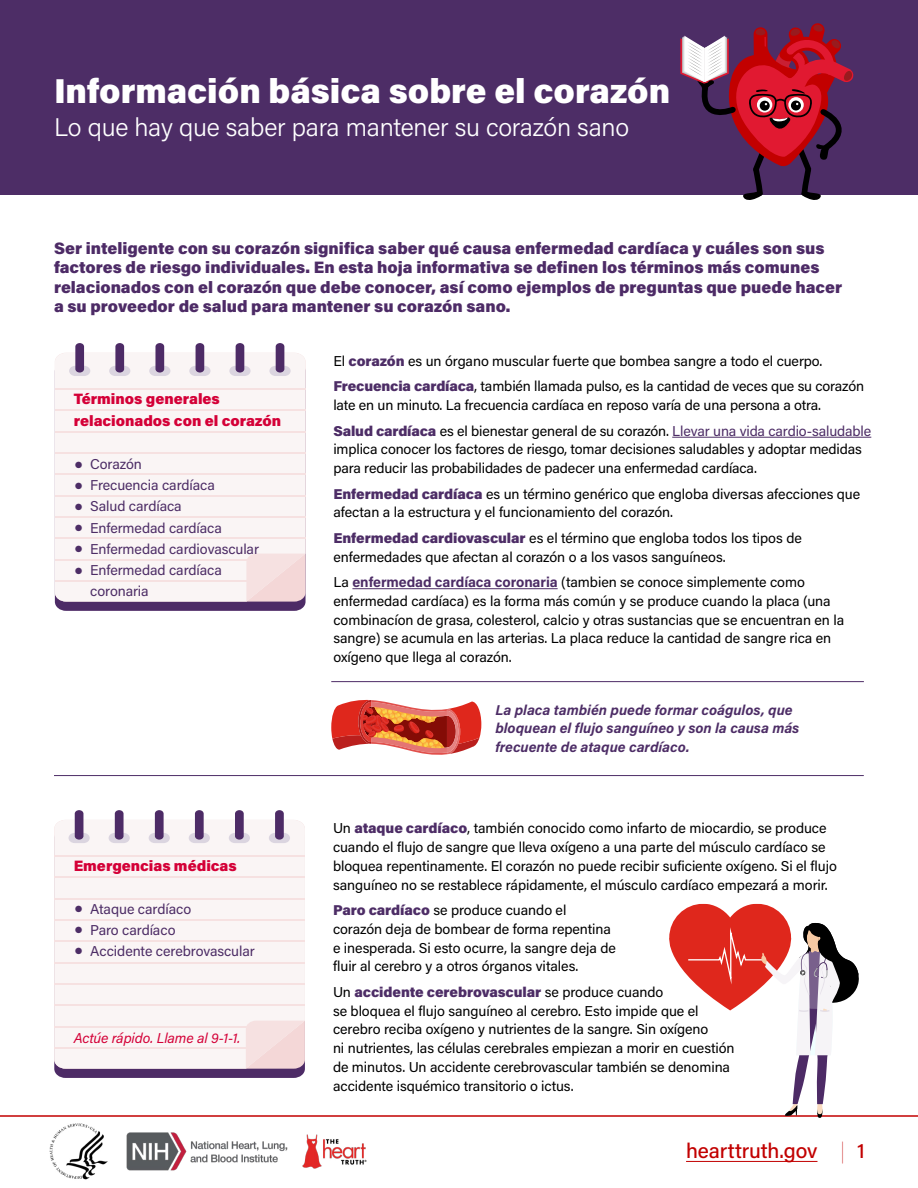
<style>
.page{position:relative;width:918px;height:1188px;background:#fff}
.page>*{position:absolute;margin:0;border:0;box-sizing:border-box;transform-origin:0 0}
.t1{font:900 34.5px "Acumin Pro";color:#fff}
.t2{font:300 25.5px "Acumin Pro";letter-spacing:-.01em;color:#fff}
.t3{font:21px "Acumin Variable Concept";letter-spacing:-.005em;color:#c20000}
.t4{font:900 16.5px/19.5px "Acumin Pro";color:#4d2b66}
.t5{font:900 15px/22.5px "Acumin Pro";color:#d40037}
.t6{font:14.25px/18.8px "Acumin Pro";letter-spacing:-.005em;color:#000}
.t7{font:14.25px/21px "Acumin Pro";letter-spacing:-.005em;color:#4d2d66}
.t8{font:italic 700 14.25px/18.8px "Acumin Pro";color:#4d2d66}
.t9{font:italic 14.25px "Acumin Pro";letter-spacing:-.01em;color:#d40037}
.s1{font-weight:900;color:#4d2d66}
.s2{color:#4d2d66}
.s3{font-weight:700;color:#4d2d66}
</style>
<div class="page">
<div style="left:0;top:0;width:918px;height:194px;background:#4d2d66"></div>
<hr style="left:331px;top:681px;width:533px;height:1px;background:#4d2b66">
<hr style="left:54px;top:775px;width:810px;height:1px;background:#4d2d66">
<hr style="left:0;top:1115px;width:918px;height:2px;background:#c20000">
<svg style="left:680px;top:23px;width:174px;height:177px"></svg>
<svg style="left:55px;top:602px;width:251px;height:9px;background:#53326b"></svg>
<div style="left:55px;top:353px;width:251px;height:249px;background:#faf5f5"></div>
<svg style="left:69px;top:343px;width:21px;height:33px"></svg>
<svg style="left:109px;top:343px;width:21px;height:33px"></svg>
<svg style="left:149px;top:343px;width:21px;height:33px"></svg>
<svg style="left:189px;top:343px;width:21px;height:33px"></svg>
<svg style="left:229px;top:343px;width:22px;height:33px"></svg>
<svg style="left:269px;top:343px;width:22px;height:33px"></svg>
<hr style="left:55px;top:388px;width:251px;height:2px;background:#f6e1e1">
<hr style="left:55px;top:409px;width:251px;height:2px;background:#f6e1e1">
<hr style="left:55px;top:431px;width:251px;height:1px;background:#f6e1e1">
<hr style="left:55px;top:452px;width:251px;height:2px;background:#f6e1e1">
<hr style="left:55px;top:474px;width:251px;height:1px;background:#f6e1e1">
<hr style="left:55px;top:495px;width:251px;height:1px;background:#f6e1e1">
<hr style="left:55px;top:516px;width:251px;height:2px;background:#f6e1e1">
<hr style="left:55px;top:538px;width:251px;height:1px;background:#f6e1e1">
<hr style="left:55px;top:559px;width:239px;height:1px;background:#f6e1e1">
<hr style="left:55px;top:580px;width:212px;height:2px;background:#f6e1e1">
<svg style="left:246px;top:554px;width:60px;height:48px;background:#f1d9da"></svg>
<hr style="left:672px;top:437px;width:199px;height:1px;background:#4d2d66">
<hr style="left:352px;top:588px;width:206px;height:1px;background:#4d2d66">
<svg style="left:331px;top:700px;width:150px;height:55px"></svg>
<svg style="left:54px;top:1069px;width:251px;height:9px;background:#51306a"></svg>
<div style="left:54px;top:820px;width:251px;height:249px;background:#faf5f5"></div>
<svg style="left:69px;top:810px;width:21px;height:33px"></svg>
<svg style="left:109px;top:810px;width:21px;height:33px"></svg>
<svg style="left:149px;top:810px;width:21px;height:33px"></svg>
<svg style="left:189px;top:810px;width:21px;height:33px"></svg>
<svg style="left:229px;top:810px;width:21px;height:33px"></svg>
<svg style="left:269px;top:810px;width:21px;height:33px"></svg>
<hr style="left:54px;top:855px;width:251px;height:2px;background:#f6e1e1">
<hr style="left:54px;top:877px;width:251px;height:1px;background:#f6e1e1">
<hr style="left:54px;top:898px;width:251px;height:1px;background:#f6e1e1">
<hr style="left:54px;top:919px;width:251px;height:2px;background:#f6e1e1">
<hr style="left:54px;top:941px;width:251px;height:1px;background:#f6e1e1">
<hr style="left:54px;top:962px;width:251px;height:2px;background:#f6e1e1">
<hr style="left:54px;top:983px;width:251px;height:2px;background:#f6e1e1">
<hr style="left:54px;top:1005px;width:251px;height:1px;background:#f6e1e1">
<hr style="left:54px;top:1026px;width:239px;height:2px;background:#f6e1e1">
<hr style="left:54px;top:1047px;width:212px;height:2px;background:#f6e1e1">
<div style="left:246px;top:1021px;width:59px;height:48px;background:#f4dada"></div>
<svg style="left:664px;top:904px;width:195px;height:214px"></svg>
<img style="left:49px;top:1123px;width:318px;height:57px">
<hr style="left:686px;top:1161px;width:132px;height:1px;background:#c20000">
<h1 class="t1" style="left:54px;top:66px;width:618px">Información básica sobre el corazón</h1>
<h2 class="t2" style="left:54px;top:109px;width:577px">Lo que hay que saber para mantener su corazón sano</h2>
<p class="t4" style="left:54px;top:238px;width:790px">Ser inteligente con su corazón significa saber qué causa enfermedad cardíaca y cuáles son sus factores de riesgo individuales. En esta hoja informativa se definen los términos más comunes relacionados con el corazón que debe conocer, así como ejemplos de preguntas que puede hacer a su proveedor de salud para mantener su corazón sano.</p>
<p class="t5" style="left:74px;top:387px;width:209px">Términos generales relacionados con el corazón</p>
<p class="t7" style="left:75px;top:453px;width:68px">● Corazón</p>
<p class="t7" style="left:75px;top:474px;width:141px">● Frecuencia cardíaca</p>
<p class="t7" style="left:75px;top:495px;width:108px">● Salud cardíaca</p>
<p class="t7" style="left:75px;top:517px;width:148px">● Enfermedad cardíaca</p>
<p class="t7" style="left:75px;top:538px;width:185px">● Enfermedad cardiovascular</p>
<p class="t7" style="left:90px;top:559px;width:133px;text-indent:-15px">● Enfermedad cardíaca coronaria</p>
<p class="t5" style="left:74px;top:854px;width:165px">Emergencias médicas</p>
<p class="t7" style="left:75px;top:897px;width:117px">● Ataque cardíaco</p>
<p class="t7" style="left:75px;top:919px;width:102px">● Paro cardíaco</p>
<p class="t7" style="left:75px;top:940px;width:181px">● Accidente cerebrovascular</p>
<p class="t9" style="left:74px;top:1028px;width:168px">Actúe rápido. Llame al 9-1-1.</p>
<p class="t6" style="left:333px;top:348px;width:532px;line-height:25.5px">El <span class="s1">corazón</span> es un órgano muscular fuerte que bombea sangre a todo el cuerpo.<br><span class="s1">Frecuencia cardíaca</span>, también llamada pulso, es la cantidad de veces que su corazón</p>
<p class="t6" style="left:333px;top:392px;width:539px;line-height:25.5px">late en un minuto. La frecuencia cardíaca en reposo varía de una persona a otra.<br><span class="s1">Salud cardíaca</span> es el bienestar general de su corazón. <span class="s2">Llevar una vida cardio-saludable</span></p>
<p class="t6" style="left:333px;top:440px;width:530px">implica conocer los factores de riesgo, tomar decisiones saludables y adoptar medidas para reducir las probabilidades de padecer una enfermedad cardíaca.</p>
<p class="t6" style="left:333px;top:484px;width:528px"><span class="s1">Enfermedad cardíaca</span> es un término genérico que engloba diversas afecciones que afectan a la estructura y el funcionamiento del corazón.</p>
<p class="t6" style="left:333px;top:528px;width:470px"><span class="s1">Enfermedad cardiovascular</span> es el término que engloba todos los tipos de enfermedades que afectan al corazón o a los vasos sanguíneos.</p>
<p class="t6" style="left:333px;top:572px;width:512px">La <span class="s3">enfermedad cardíaca coronaria</span> (tambien se conoce simplemente como enfermedad cardíaca) es la forma más común y se produce cuando la placa (una combinacíon de grasa, colesterol, calcio y otras sustancias que se encuentran en la sangre) se acumula en las arterias. La placa reduce la cantidad de sangre rica en oxígeno que llega al corazón.</p>
<p class="t8" style="left:495px;top:700px;width:305px">La placa también puede formar coágulos, que bloquean el flujo sanguíneo y son la causa más frecuente de ataque cardíaco.</p>
<p class="t6" style="left:333px;top:819px;width:505px">Un <span class="s1">ataque cardíaco</span>, también conocido como infarto de miocardio, se produce cuando el flujo de sangre que lleva oxígeno a una parte del músculo cardíaco se bloquea repentinamente. El corazón no puede recibir suficiente oxígeno. Si el flujo sanguíneo no se restablece rápidamente, el músculo cardíaco empezará a morir.</p>
<p class="t6" style="left:333px;top:900px;width:284px"><span class="s1">Paro cardíaco</span> se produce cuando el corazón deja de bombear de forma repentina e inesperada. Si esto ocurre, la sangre deja de fluir al cerebro y a otros órganos vitales.</p>
<p class="t6" style="left:333px;top:982px;width:403px">Un <span class="s1">accidente cerebrovascular</span> se produce cuando<br>se bloquea el flujo sanguíneo al cerebro. Esto impide que el cerebro reciba oxígeno y nutrientes de la sangre. Sin oxígeno<br>ni nutrientes, las células cerebrales empiezan a morir en cuestión de minutos. Un accidente cerebrovascular también se denomina accidente isquémico transitorio o ictus.</p>
<h3 class="t3" style="left:686px;top:1137px;width:180px">hearttruth.gov | 1</h3>
</div>
